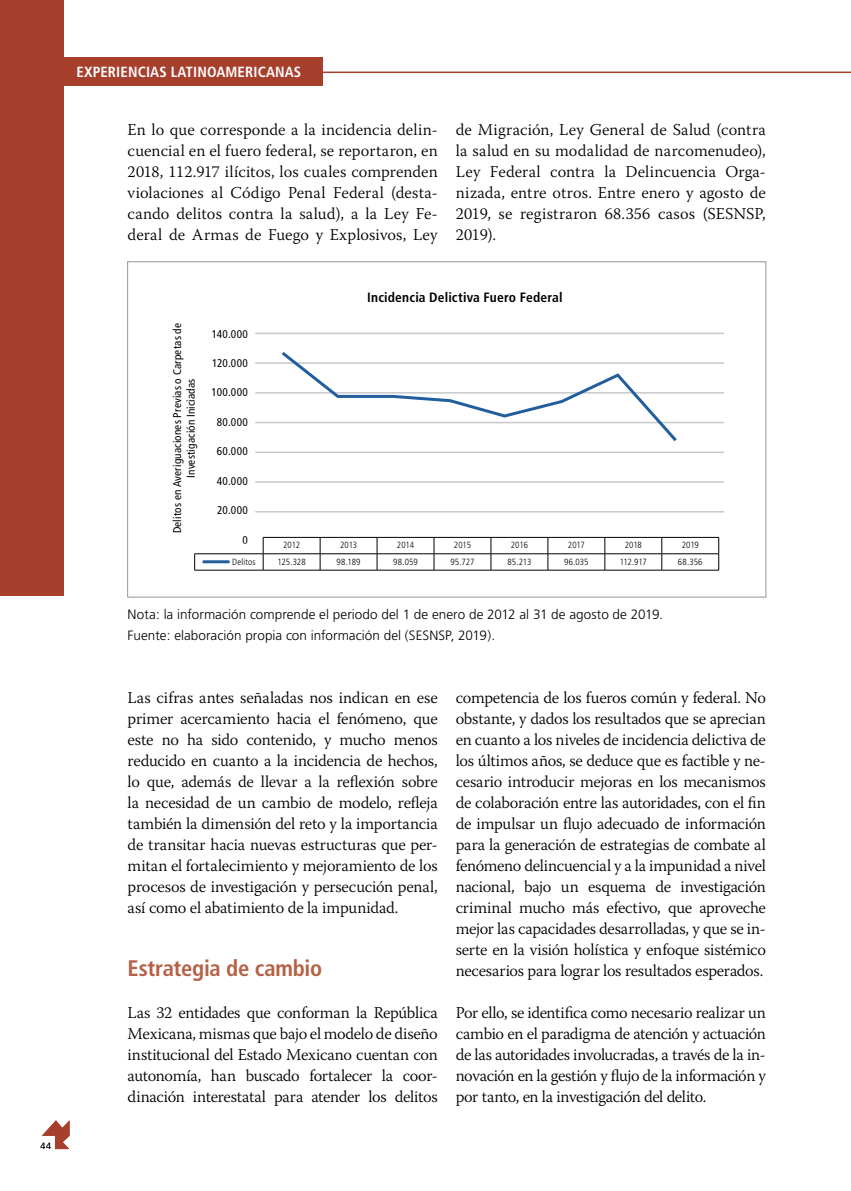
<style>
.page{position:relative;width:851px;height:1191px;background:#fff}
.page>*{position:absolute;margin:0;border:0;box-sizing:border-box;transform-origin:0 0}
.SJ_TC_titulo_1{font:700 condensed 22.5px "Frutiger LT Std";letter-spacing:-.01em;color:#b56145}
.SJ_texto_principal{font:300 16.5px/21px "Warnock Pro";letter-spacing:-.01em;color:#000;text-align:justify}
.t1{font:700 condensed 14.7px "Frutiger LT Std";letter-spacing:.01em;color:#fff}
.SJ_fuente_graficos{font:300 13.5px "Frutiger";letter-spacing:.005em;color:#000}
.SJ_texto_ABC{font:700 condensed 13.5px "Frutiger LT Std";letter-spacing:.01em;color:#000}
.SJ_texto_ABC-2{font:condensed 11.25px "Frutiger LT Std";letter-spacing:.015em;color:#000}
.SJ_texto_ABC-3{font:300 condensed 9px "Frutiger LT Std";color:#000}
.SJ_texto_ABC-4{font:300 condensed 9px "Frutiger LT Std";letter-spacing:.02em;color:#000}
.t2{font:300 9px "Frutiger LT Std";color:#000}
</style>
<div class="page">
<hr style="left:0;top:72px;width:850px;height:1px;background:#a73f2d">
<svg style="left:42px;top:1120px;width:28px;height:29px"></svg>
<div style="left:0;top:0;width:64px;height:595px;background:#a73f2d"></div>
<div style="left:0;top:57px;width:322px;height:29px;background:#a73f2d"></div>
<div style="left:127px;top:261px;width:639px;height:336px;background:#fff;border:1px solid #939598"></div>
<svg style="left:194px;top:537px;width:525px;height:33px"></svg>
<hr style="left:194px;top:570px;width:69px;height:1px;background:#000">
<hr style="left:263px;top:570px;width:57px;height:1px;background:#000">
<hr style="left:320px;top:570px;width:57px;height:1px;background:#000">
<hr style="left:377px;top:570px;width:57px;height:1px;background:#000">
<hr style="left:434px;top:570px;width:57px;height:1px;background:#000">
<hr style="left:491px;top:570px;width:57px;height:1px;background:#000">
<hr style="left:548px;top:570px;width:56px;height:1px;background:#000">
<hr style="left:604px;top:570px;width:57px;height:1px;background:#000">
<hr style="left:661px;top:570px;width:57px;height:1px;background:#000">
<hr style="left:204px;top:560px;width:24px;height:3px;background:#215e9e">
<hr style="left:255px;top:333px;width:469px;height:1px;background:#c7c8ca">
<hr style="left:255px;top:422px;width:469px;height:1px;background:#c7c8ca">
<hr style="left:255px;top:362px;width:469px;height:2px;background:#c7c8ca">
<hr style="left:255px;top:451px;width:469px;height:2px;background:#c7c8ca">
<hr style="left:255px;top:392px;width:469px;height:1px;background:#c7c8ca">
<hr style="left:255px;top:481px;width:469px;height:2px;background:#c7c8ca">
<hr style="left:255px;top:511px;width:469px;height:1px;background:#c7c8ca">
<svg style="left:278px;top:352px;width:401px;height:90px"></svg>
<p class="t2" style="left:41px;top:1140px;width:12px">44</p>
<p class="t1" style="left:77px;top:63px;width:226px">EXPERIENCIAS LATINOAMERICANAS</p>
<p class="SJ_texto_principal" style="left:128px;top:119px;width:311px">En lo que corresponde a la incidencia delin&shy;cuencial en el fuero federal, se reportaron, en 2018, 112.917 ilícitos, los cuales comprenden violaciones al Código Penal Federal (desta&shy;cando delitos contra la salud), a la Ley Fe&shy;deral de Armas de Fuego y Explosivos, Ley</p>
<p class="SJ_texto_principal" style="left:455px;top:119px;width:311px">de Migración, Ley General de Salud (contra la salud en su modalidad de narcomenudeo), Ley Federal contra la Delincuencia Orga&shy;nizada, entre otros. Entre enero y agosto de 2019, se registraron 68.356 casos (SESNSP, 2019).</p>
<p class="SJ_texto_ABC-2" style="left:171px;top:533px;width:212px;rotate:-90deg">Delitos en Averiguaciones Previas o Carpetas de</p>
<p class="SJ_texto_ABC-2" style="left:184px;top:478px;width:101px;rotate:-90deg">Investigación Iniciadas</p>
<p class="SJ_texto_ABC-2" style="left:212px;top:327px;width:38px">140.000</p>
<p class="SJ_texto_ABC-2" style="left:212px;top:356px;width:37px">120.000</p>
<p class="SJ_texto_ABC-2" style="left:211px;top:386px;width:38px">100.000</p>
<p class="SJ_texto_ABC-2" style="left:217px;top:415px;width:33px">80.000</p>
<p class="SJ_texto_ABC-2" style="left:217px;top:445px;width:33px">60.000</p>
<p class="SJ_texto_ABC-2" style="left:217px;top:474px;width:33px">40.000</p>
<p class="SJ_texto_ABC-2" style="left:217px;top:504px;width:32px">20.000</p>
<p class="SJ_texto_ABC-2" style="left:242px;top:533px;width:7px">0</p>
<p class="SJ_texto_ABC" style="left:367px;top:289px;width:197px">Incidencia Delictiva Fuero Federal</p>
<p class="SJ_texto_ABC-3" style="left:283px;top:540px;width:18px">2012</p>
<p class="SJ_texto_ABC-3" style="left:340px;top:540px;width:19px">2013</p>
<p class="SJ_texto_ABC-3" style="left:397px;top:540px;width:19px">2014</p>
<p class="SJ_texto_ABC-3" style="left:454px;top:540px;width:18px">2015</p>
<p class="SJ_texto_ABC-3" style="left:510px;top:540px;width:19px">2016</p>
<p class="SJ_texto_ABC-3" style="left:567px;top:540px;width:18px">2017</p>
<p class="SJ_texto_ABC-3" style="left:624px;top:540px;width:19px">2018</p>
<p class="SJ_texto_ABC-3" style="left:681px;top:540px;width:19px">2019</p>
<p class="SJ_texto_ABC-4" style="left:232px;top:556px;width:25px">Delitos</p>
<p class="SJ_texto_ABC-3" style="left:277px;top:556px;width:30px">125.328</p>
<p class="SJ_texto_ABC-3" style="left:336px;top:556px;width:25px">98.189</p>
<p class="SJ_texto_ABC-3" style="left:393px;top:556px;width:26px">98.059</p>
<p class="SJ_texto_ABC-3" style="left:450px;top:556px;width:25px">95.727</p>
<p class="SJ_texto_ABC-3" style="left:507px;top:556px;width:25px">85.213</p>
<p class="SJ_texto_ABC-3" style="left:564px;top:556px;width:26px">96.035</p>
<p class="SJ_texto_ABC-3" style="left:619px;top:556px;width:28px">112.917</p>
<p class="SJ_texto_ABC-3" style="left:677px;top:556px;width:26px">68.356</p>
<p class="SJ_fuente_graficos" style="left:128px;top:606px;width:537px">Nota: la información comprende el periodo del 1 de enero de 2012 al 31 de agosto de 2019.</p>
<p class="SJ_fuente_graficos" style="left:128px;top:627px;width:369px">Fuente: elaboración propia con información del (SESNSP, 2019).</p>
<p class="SJ_texto_principal" style="left:128px;top:686px;width:311px">Las cifras antes señaladas nos indican en ese primer acercamiento hacia el fenómeno, que este no ha sido contenido, y mucho menos reducido en cuanto a la incidencia de hechos, lo que, además de llevar a la reflexión sobre la necesidad de un cambio de modelo, refleja también la dimensión del reto y la importancia de transitar hacia nuevas estructuras que per&shy;mitan el fortalecimiento y mejoramiento de los procesos de investigación y persecución penal, así como el abatimiento de la impunidad.</p>
<p class="SJ_TC_titulo_1" style="left:128px;top:954px;width:196px">Estrategia de cambio</p>
<p class="SJ_texto_principal" style="left:128px;top:1001px;width:311px">Las 32 entidades que conforman la República Mexicana, mismas que bajo el modelo de diseño institucional del Estado Mexicano cuentan con autonomía, han buscado fortalecer la coor&shy;dinación interestatal para atender los delitos</p>
<p class="SJ_texto_principal" style="left:455px;top:686px;width:311px">competencia de los fueros común y federal. No obstante, y dados los resultados que se aprecian en cuanto a los niveles de incidencia delictiva de los últimos años, se deduce que es factible y ne&shy;cesario introducir mejoras en los mecanismos de colaboración entre las autoridades, con el fin de impulsar un flujo adecuado de información para la generación de estrategias de combate al fenómeno delincuencial y a la impunidad a nivel nacional, bajo un esquema de investigación criminal mucho más efectivo, que aproveche mejor las capacidades desarrolladas, y que se in&shy;serte en la visión holística y enfoque sistémico necesarios para lograr los resultados esperados.</p>
<p class="SJ_texto_principal" style="left:455px;top:1001px;width:311px">Por ello, se identifica como necesario realizar un cambio en el paradigma de atención y actuación de las autoridades involucradas, a través de la in&shy;novación en la gestión y flujo de la información y por tanto, en la investigación del delito.</p>
</div>
